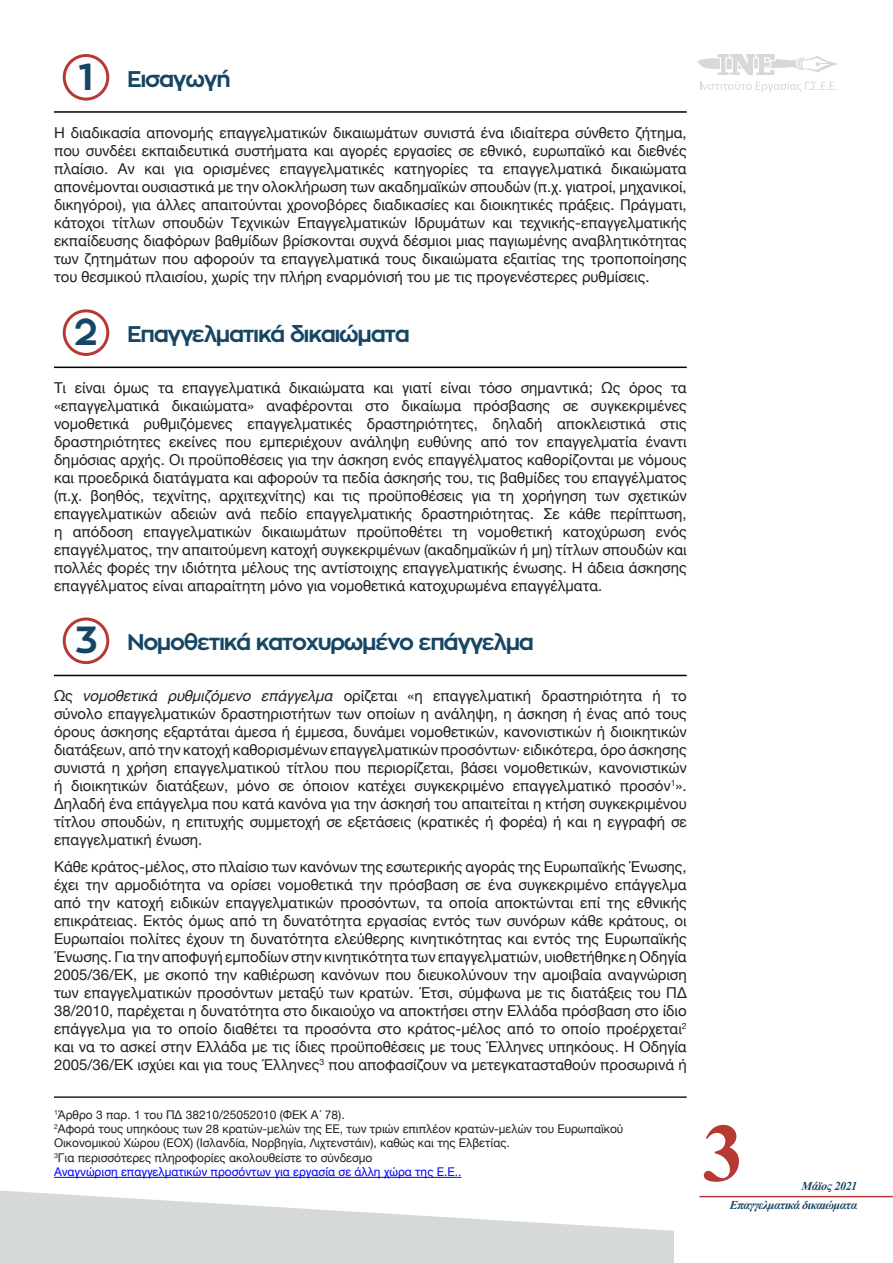
<style>
.page{position:relative;width:893px;height:1263px;background:#fff}
.page>*{position:absolute;margin:0;border:0;box-sizing:border-box;transform-origin:0 0}
.t1{font:700 82.5px "Times New Roman";color:#b73934}
.t2{font:700 37.5px "Zona Pro";color:#164664}
.t3{font:700 22.5px "Zona Pro";letter-spacing:-.06em;color:#164664}
.t4{font:15px/18px "Helvetica Neue";color:#231f20;text-align:justify}
.t5{font:12px/14.4px "Helvetica Neue";color:#231f20}
.t6{font:12px "Helvetica Neue";color:#00f}
.t7{font:italic 700 12px/18.5px "Times New Roman";letter-spacing:-.04em;color:#164664;text-align:right}
.s1{font-style:italic}
</style>
<div class="page">
<hr style="left:699px;top:1196px;width:194px;height:1px;background:#b73934">
<svg style="left:700px;top:82px;width:137px;height:10px"></svg>
<svg style="left:697px;top:54px;width:141px;height:21px"></svg>
<hr style="left:54px;top:111px;width:633px;height:2px;background:#000">
<hr style="left:54px;top:367px;width:633px;height:1px;background:#000">
<hr style="left:54px;top:675px;width:633px;height:1px;background:#000">
<div style="left:63px;top:54px;width:46px;height:47px;border:3px solid #b73934;border-radius:50%"></div>
<div style="left:63px;top:309px;width:46px;height:47px;border:3px solid #b73934;border-radius:50%"></div>
<div style="left:63px;top:617px;width:46px;height:47px;border:3px solid #b73934;border-radius:50%"></div>
<svg style="left:0;top:1190px;width:674px;height:73px;fill:#d6d9da"></svg>
<hr style="left:54px;top:1177px;width:407px;height:1px;background:#00f">
<hr style="left:54px;top:1096px;width:633px;height:2px;background:#231f20">
<p class="t2" style="left:78px;top:52px;width:17px">1</p>
<p class="t3" style="left:127px;top:64px;width:105px">Εισαγωγή</p>
<p class="t4" style="left:54px;top:124px;width:634px">Η διαδικασία απονομής επαγγελματικών δικαιωμάτων συνιστά ένα ιδιαίτερα σύνθετο ζήτημα, που συνδέει εκπαιδευτικά συστήματα και αγορές εργασίες σε εθνικό, ευρωπαϊκό και διεθνές πλαίσιο. Αν και για ορισμένες επαγγελματικές κατηγορίες τα επαγγελματικά δικαιώματα απονέμονται ουσιαστικά με την ολοκλήρωση των ακαδημαϊκών σπουδών (π.χ. γιατροί, μηχανικοί, δικηγόροι), για άλλες απαιτούνται χρονοβόρες διαδικασίες και διοικητικές πράξεις. Πράγματι, κάτοχοι τίτλων σπουδών Τεχνικών Επαγγελματικών Ιδρυμάτων και τεχνικής-επαγγελματικής εκπαίδευσης διαφόρων βαθμίδων βρίσκονται συχνά δέσμιοι μιας παγιωμένης αναβλητικότητας των ζητημάτων που αφορούν τα επαγγελματικά τους δικαιώματα εξαιτίας της τροποποίησης του θεσμικού πλαισίου, χωρίς την πλήρη εναρμόνισή του με τις προγενέστερες ρυθμίσεις.</p>
<p class="t2" style="left:74px;top:307px;width:25px">2</p>
<p class="t3" style="left:127px;top:319px;width:284px">Επαγγελματικά δικαιώματα</p>
<p class="t4" style="left:54px;top:379px;width:634px">Τι είναι όμως τα επαγγελματικά δικαιώματα και γιατί είναι τόσο σημαντικά; Ως όρος τα «επαγγελματικά δικαιώματα» αναφέρονται στο δικαίωμα πρόσβασης σε συγκεκριμένες νομοθετικά ρυθμιζόμενες επαγγελματικές δραστηριότητες, δηλαδή αποκλειστικά στις δραστηριότητες εκείνες που εμπεριέχουν ανάληψη ευθύνης από τον επαγγελματία έναντι δημόσιας αρχής. Οι προϋποθέσεις για την άσκηση ενός επαγγέλματος καθορίζονται με νόμους και προεδρικά διατάγματα και αφορούν τα πεδία άσκησής του, τις βαθμίδες του επαγγέλματος (π.χ. βοηθός, τεχνίτης, αρχιτεχνίτης) και τις προϋποθέσεις για τη χορήγηση των σχετικών επαγγελματικών αδειών ανά πεδίο επαγγελματικής δραστηριότητας. Σε κάθε περίπτωση, η απόδοση επαγγελματικών δικαιωμάτων προϋποθέτει τη νομοθετική κατοχύρωση ενός επαγγέλματος, την απαιτούμενη κατοχή συγκεκριμένων (ακαδημαϊκών ή μη) τίτλων σπουδών και πολλές φορές την ιδιότητα μέλους της αντίστοιχης επαγγελματικής ένωσης. Η άδεια άσκησης επαγγέλματος είναι απαραίτητη μόνο για νομοθετικά κατοχυρωμένα επαγγέλματα.</p>
<p class="t2" style="left:74px;top:615px;width:25px">3</p>
<p class="t3" style="left:127px;top:627px;width:408px">Νομοθετικά κατοχυρωμένο επάγγελμα</p>
<p class="t4" style="left:54px;top:688px;width:634px">Ως <span class="s1">νομοθετικά ρυθμιζόμενο επάγγελμα</span> ορίζεται «η επαγγελματική δραστηριότητα ή το σύνολο επαγγελματικών δραστηριοτήτων των οποίων η ανάληψη, η άσκηση ή ένας από τους όρους άσκησης εξαρτάται άμεσα ή έμμεσα, δυνάμει νομοθετικών, κανονιστικών ή διοικητικών διατάξεων, από την κατοχή καθορισμένων επαγγελματικών προσόντων· ειδικότερα, όρο άσκησης συνιστά η χρήση επαγγελματικού τίτλου που περιορίζεται, βάσει νομοθετικών, κανονιστικών ή διοικητικών διατάξεων, μόνο σε όποιον κατέχει συγκεκριμένο επαγγελματικό προσόν<sup>1</sup>».<br>Δηλαδή ένα επάγγελμα που κατά κανόνα για την άσκησή του απαιτείται η κτήση συγκεκριμένου τίτλου σπουδών, η επιτυχής συμμετοχή σε εξετάσεις (κρατικές ή φορέα) ή και η εγγραφή σε επαγγελματική ένωση.</p>
<p class="t4" style="left:54px;top:858px;width:634px">Κάθε κράτος-μέλος, στο πλαίσιο των κανόνων της εσωτερικής αγοράς της Ευρωπαϊκής Ένωσης, έχει την αρμοδιότητα να ορίσει νομοθετικά την πρόσβαση σε ένα συγκεκριμένο επάγγελμα από την κατοχή ειδικών επαγγελματικών προσόντων, τα οποία αποκτώνται επί της εθνικής επικράτειας. Εκτός όμως από τη δυνατότητα εργασίας εντός των συνόρων κάθε κράτους, οι Ευρωπαίοι πολίτες έχουν τη δυνατότητα ελεύθερης κινητικότητας και εντός της Ευρωπαϊκής Ένωσης. Για την αποφυγή εμποδίων στην κινητικότητα των επαγγελματιών, υιοθετήθηκε η Οδηγία 2005/36/ΕΚ, με σκοπό την καθιέρωση κανόνων που διευκολύνουν την αμοιβαία αναγνώριση των επαγγελματικών προσόντων μεταξύ των κρατών. Έτσι, σύμφωνα με τις διατάξεις του ΠΔ 38/2010, παρέχεται η δυνατότητα στο δικαιούχο να αποκτήσει στην Ελλάδα πρόσβαση στο ίδιο επάγγελμα για το οποίο διαθέτει τα προσόντα στο κράτος-μέλος από το οποίο προέρχεται<sup>2 </sup>και να το ασκεί στην Ελλάδα με τις ίδιες προϋποθέσεις με τους Έλληνες υπηκόους. Η Οδηγία 2005/36/ΕΚ ισχύει και για τους Έλληνες<sup>3</sup> που αποφασίζουν να μετεγκατασταθούν προσωρινά ή</p>
<p class="t5" style="left:54px;top:1108px;width:292px"><sup>1</sup>Άρθρο 3 παρ. 1 του ΠΔ 38210/25052010 (ΦΕΚ Α΄ 78).</p>
<p class="t5" style="left:54px;top:1122px;width:571px"><sup>2</sup>Αφορά τους υπηκόους των 28 κρατών-μελών της ΕΕ, των τριών επιπλέον κρατών-μελών του Ευρωπαϊκού<br>Οικονομικού Χώρου (ΕΟΧ) (Ισλανδία, Νορβηγία, Λιχτενστάιν), καθώς και της Ελβετίας.</p>
<p class="t5" style="left:54px;top:1151px;width:320px"><sup>3</sup>Για περισσότερες πληροφορίες ακολουθείστε το σύνδεσμο</p>
<p class="t6" style="left:54px;top:1163px;width:409px">Αναγνώριση επαγγελματικών προσόντων για εργασία σε άλλη χώρα της Ε.Ε..</p>
<h1 class="t1" style="left:702px;top:1096px;width:43px">3</h1>
<p class="t7" style="left:730px;top:1176px;width:129px">Μάϊος 2021<br>Επαγγελματικά δικαιώματα</p>
</div>
